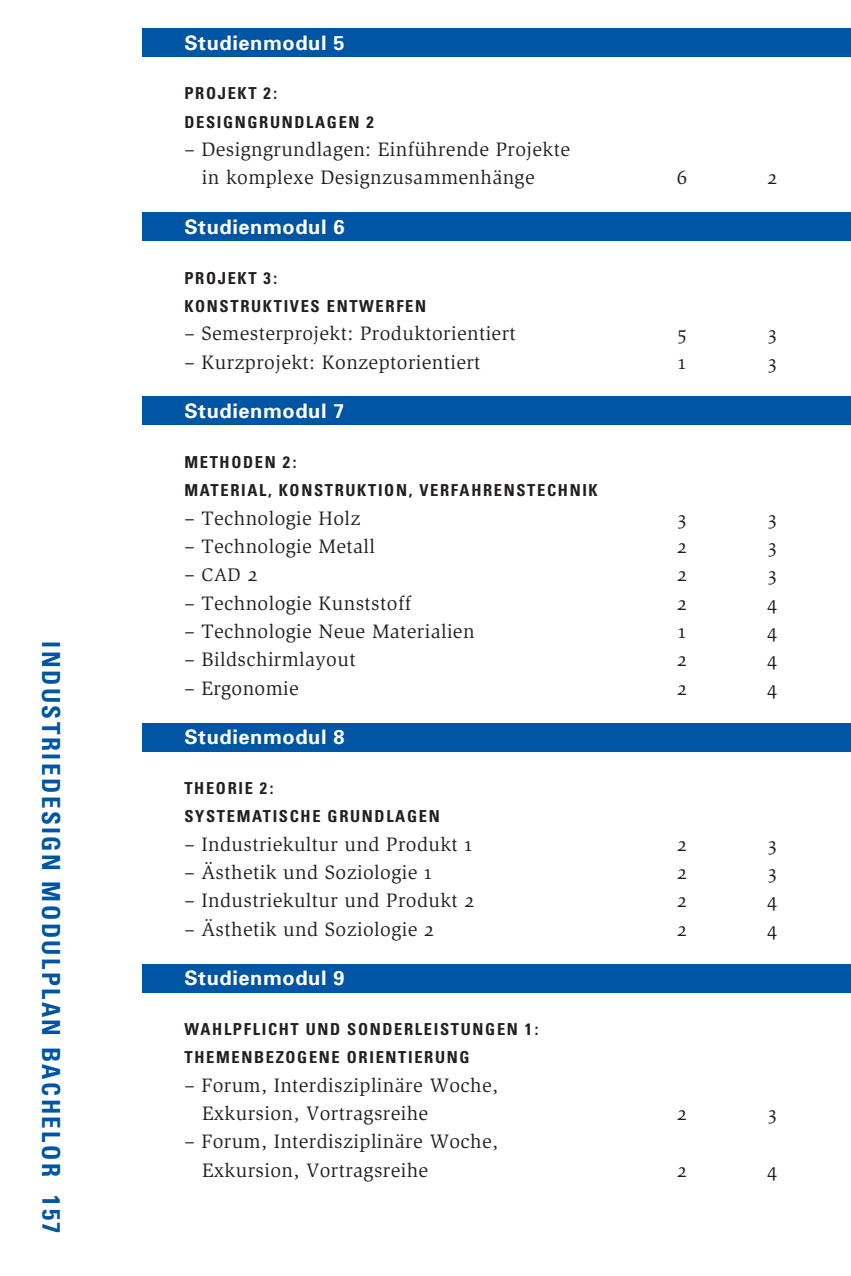
<style>
.page{position:relative;width:851px;height:1276px;background:#fff}
.page>*{position:absolute;margin:0;border:0;box-sizing:border-box;transform-origin:0 0}
.t1{font:700 condensed 25px "Univers";letter-spacing:.1em;color:#0155a5}
.t2{font:20px/28.2px "Z Slimbach";letter-spacing:.02em;color:#231f20}
.t3{font:700 20px "Univers";letter-spacing:.03em;color:#fff}
.t4{font:18.75px "Z Slimbach";color:#231f20}
.t5{font:700 condensed 16.5px/28.2px "Univers";letter-spacing:.1em;color:#231f20}
.s1{font-size:20px}
</style>
<div class="page">
<div style="left:142px;top:28px;width:708px;height:28px;background:#0155a5"></div>
<div style="left:142px;top:212px;width:708px;height:29px;background:#0155a5"></div>
<div style="left:142px;top:397px;width:708px;height:28px;background:#0155a5"></div>
<div style="left:142px;top:723px;width:708px;height:28px;background:#0155a5"></div>
<div style="left:142px;top:964px;width:708px;height:28px;background:#0155a5"></div>
<p class="t1" style="left:60px;top:641px;width:593px;rotate:90deg">INDUSTRIEDESIGN MODULPLAN BACHELOR 157</p>
<p class="t3" style="left:184px;top:35px;width:162px">Studienmodul 5</p>
<p class="t5" style="left:184px;top:81px;width:191px">PROJEKT 2:<br>DESIGNGRUNDLAGEN 2</p>
<p class="t2" style="left:202px;top:137px;width:369px;text-indent:-18px">– Designgrundlagen: Einführende Projekte in komplexe Designzusammenhänge</p>
<p class="t3" style="left:184px;top:219px;width:162px">Studienmodul 6</p>
<p class="t2" style="left:676px;top:165px;width:12px">6</p>
<p class="t2" style="left:767px;top:165px;width:11px">2</p>
<p class="t5" style="left:184px;top:265px;width:243px">PROJEKT 3:<br>KONSTRUKTIVES ENTWERFEN</p>
<p class="t2" style="left:184px;top:321px;width:333px">– Semesterprojekt: Produktorientiert</p>
<p class="t2" style="left:677px;top:321px;width:10px">5</p>
<p class="t2" style="left:768px;top:321px;width:10px">3</p>
<p class="t2" style="left:184px;top:350px;width:297px">– Kurzprojekt: Konzeptorientiert</p>
<p class="t2" style="left:678px;top:350px;width:9px">1</p>
<p class="t2" style="left:768px;top:350px;width:10px">3</p>
<p class="t3" style="left:184px;top:404px;width:162px">Studienmodul 7</p>
<p class="t5" style="left:184px;top:449px;width:415px">METHODEN 2:<br>MATERIAL, KONSTRUKTION, VERFAHRENSTECHNIK</p>
<p class="t2" style="left:184px;top:505px;width:177px">– Technologie Holz</p>
<p class="t2" style="left:677px;top:505px;width:10px">3</p>
<p class="t2" style="left:768px;top:505px;width:10px">3</p>
<p class="t2" style="left:184px;top:534px;width:192px">– Technologie Metall</p>
<p class="t2" style="left:677px;top:534px;width:11px">2</p>
<p class="t2" style="left:768px;top:534px;width:10px">3</p>
<p class="t4" style="left:184px;top:568px;width:75px"><span class="s1">–</span> CAD <span class="s1">2</span></p>
<p class="t2" style="left:677px;top:562px;width:11px">2</p>
<p class="t2" style="left:768px;top:562px;width:10px">3</p>
<p class="t2" style="left:184px;top:591px;width:228px">– Technologie Kunststoff</p>
<p class="t2" style="left:677px;top:591px;width:11px">2</p>
<p class="t2" style="left:767px;top:591px;width:12px">4</p>
<p class="t2" style="left:184px;top:619px;width:291px">– Technologie Neue Materialien</p>
<p class="t2" style="left:678px;top:619px;width:9px">1</p>
<p class="t2" style="left:767px;top:619px;width:12px">4</p>
<p class="t2" style="left:184px;top:647px;width:173px">– Bildschirmlayout</p>
<p class="t2" style="left:677px;top:647px;width:11px">2</p>
<p class="t2" style="left:767px;top:647px;width:12px">4</p>
<p class="t2" style="left:184px;top:676px;width:116px">– Ergonomie</p>
<p class="t2" style="left:677px;top:676px;width:11px">2</p>
<p class="t2" style="left:767px;top:676px;width:12px">4</p>
<p class="t3" style="left:184px;top:730px;width:162px">Studienmodul 8</p>
<p class="t5" style="left:184px;top:775px;width:257px">THEORIE 2:<br>SYSTEMATISCHE GRUNDLAGEN</p>
<p class="t2" style="left:184px;top:831px;width:289px">– Industriekultur und Produkt 1</p>
<p class="t2" style="left:677px;top:831px;width:11px">2</p>
<p class="t2" style="left:768px;top:831px;width:10px">3</p>
<p class="t2" style="left:184px;top:860px;width:249px">– Ästhetik und Soziologie 1</p>
<p class="t2" style="left:677px;top:860px;width:11px">2</p>
<p class="t2" style="left:768px;top:860px;width:10px">3</p>
<p class="t2" style="left:184px;top:888px;width:291px">– Industriekultur und Produkt 2</p>
<p class="t2" style="left:677px;top:888px;width:11px">2</p>
<p class="t2" style="left:767px;top:888px;width:12px">4</p>
<p class="t2" style="left:184px;top:917px;width:251px">– Ästhetik und Soziologie 2</p>
<p class="t2" style="left:677px;top:917px;width:11px">2</p>
<p class="t2" style="left:767px;top:917px;width:12px">4</p>
<p class="t3" style="left:184px;top:970px;width:162px">Studienmodul 9</p>
<p class="t5" style="left:184px;top:1016px;width:355px">WAHLPFLICHT UND SONDERLEISTUNGEN 1:<br>THEMENBEZOGENE ORIENTIERUNG</p>
<p class="t2" style="left:202px;top:1072px;width:297px;text-indent:-18px">– Forum, Interdisziplinäre Woche,<br>Exkursion, Vortragsreihe</p>
<p class="t2" style="left:202px;top:1129px;width:297px;text-indent:-18px">– Forum, Interdisziplinäre Woche,<br>Exkursion, Vortragsreihe</p>
<p class="t2" style="left:677px;top:1101px;width:11px">2</p>
<p class="t2" style="left:768px;top:1101px;width:10px">3</p>
<p class="t2" style="left:677px;top:1157px;width:11px">2</p>
<p class="t2" style="left:767px;top:1157px;width:12px">4</p>
</div>
